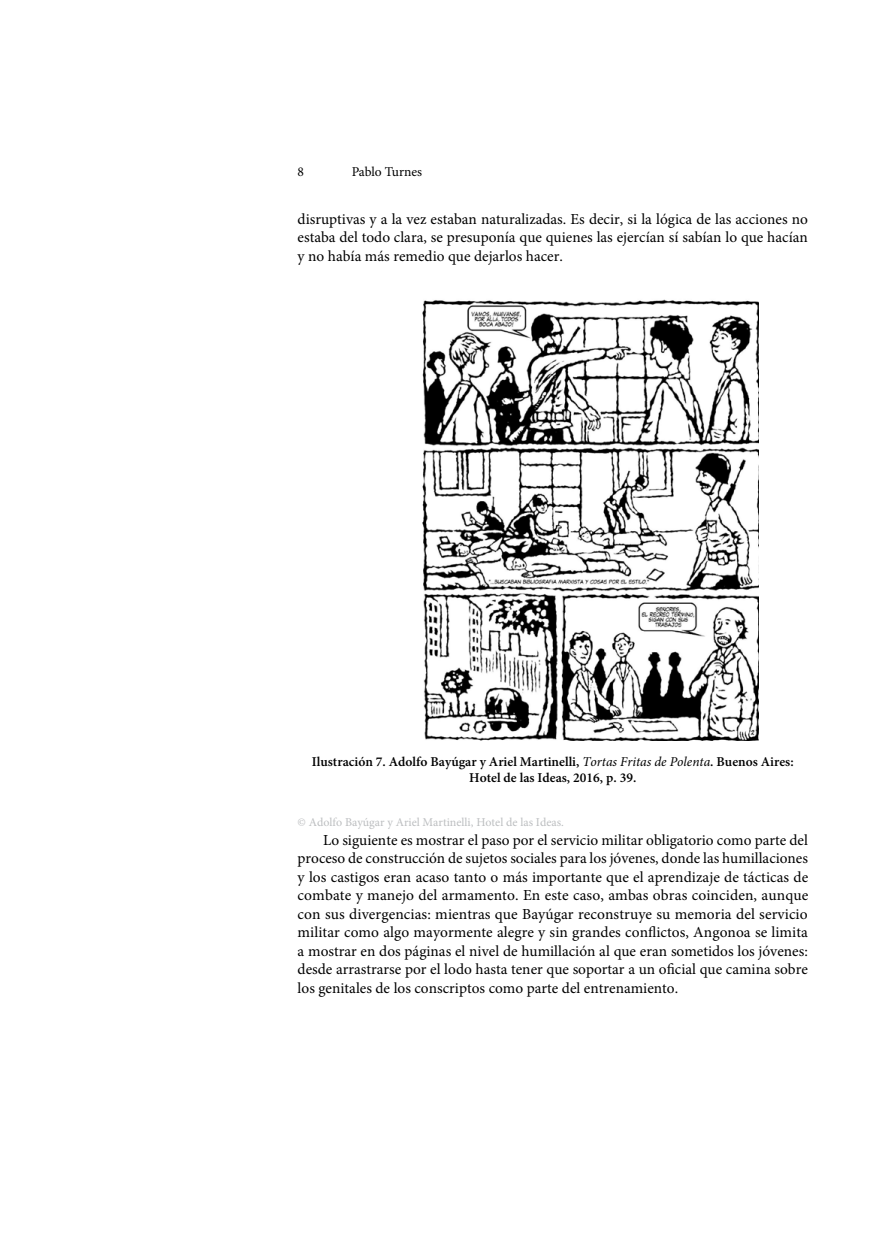
<style>
.page{position:relative;width:893px;height:1234px;background:#fff}
.page>*{position:absolute;margin:0;border:0;box-sizing:border-box;transform-origin:0 0}
.t1{font:15.3px/18.5px "Minion Pro";color:#000;text-align:justify}
.t2{font:600 13.5px/16.5px "Minion Pro";color:#000;text-align:center}
.t3{font:13.5px "Minion Pro";letter-spacing:-.005em;color:#000}
.t4{font:12px "Minion Pro";color:#bcbec0}
.s1{font-weight:400;font-style:italic}
</style>
<div class="page">
<img style="left:422px;top:299px;width:337px;height:441px">
<p class="t3" style="left:298px;top:162px;width:8px">8</p>
<p class="t3" style="left:352px;top:162px;width:72px">Pablo Turnes</p>
<p class="t1" style="left:298px;top:210px;width:512px">disruptivas y a la vez estaban naturalizadas. Es decir, si la lógica de las acciones no estaba del todo clara, se presuponía que quienes las ejercían sí sabían lo que hacían y no había más remedio que dejarlos hacer.</p>
<p class="t2" style="left:312px;top:753px;width:483px">Ilustración 7. Adolfo Bayúgar y Ariel Martinelli, <span class="s1">Tortas Fritas de Polenta</span>. Buenos Aires:<br>Hotel de las Ideas, 2016, p. 39.</p>
<p class="t4" style="left:298px;top:814px;width:268px">© Adolfo Bayúgar y Ariel Martinelli, Hotel de las Ideas.</p>
<p class="t1" style="left:298px;top:830px;width:512px;text-indent:26px">Lo siguiente es mostrar el paso por el servicio militar obligatorio como parte del proceso de construcción de sujetos sociales para los jóvenes, donde las humillaciones y los castigos eran acaso tanto o más importante que el aprendizaje de tácticas de combate y manejo del armamento. En este caso, ambas obras coinciden, aunque con sus divergencias: mientras que Bayúgar reconstruye su memoria del servicio militar como algo mayormente alegre y sin grandes conflictos, Angonoa se limita a mostrar en dos páginas el nivel de humillación al que eran sometidos los jóvenes: desde arrastrarse por el lodo hasta tener que soportar a un oficial que camina sobre los genitales de los conscriptos como parte del entrenamiento.</p>
</div>
